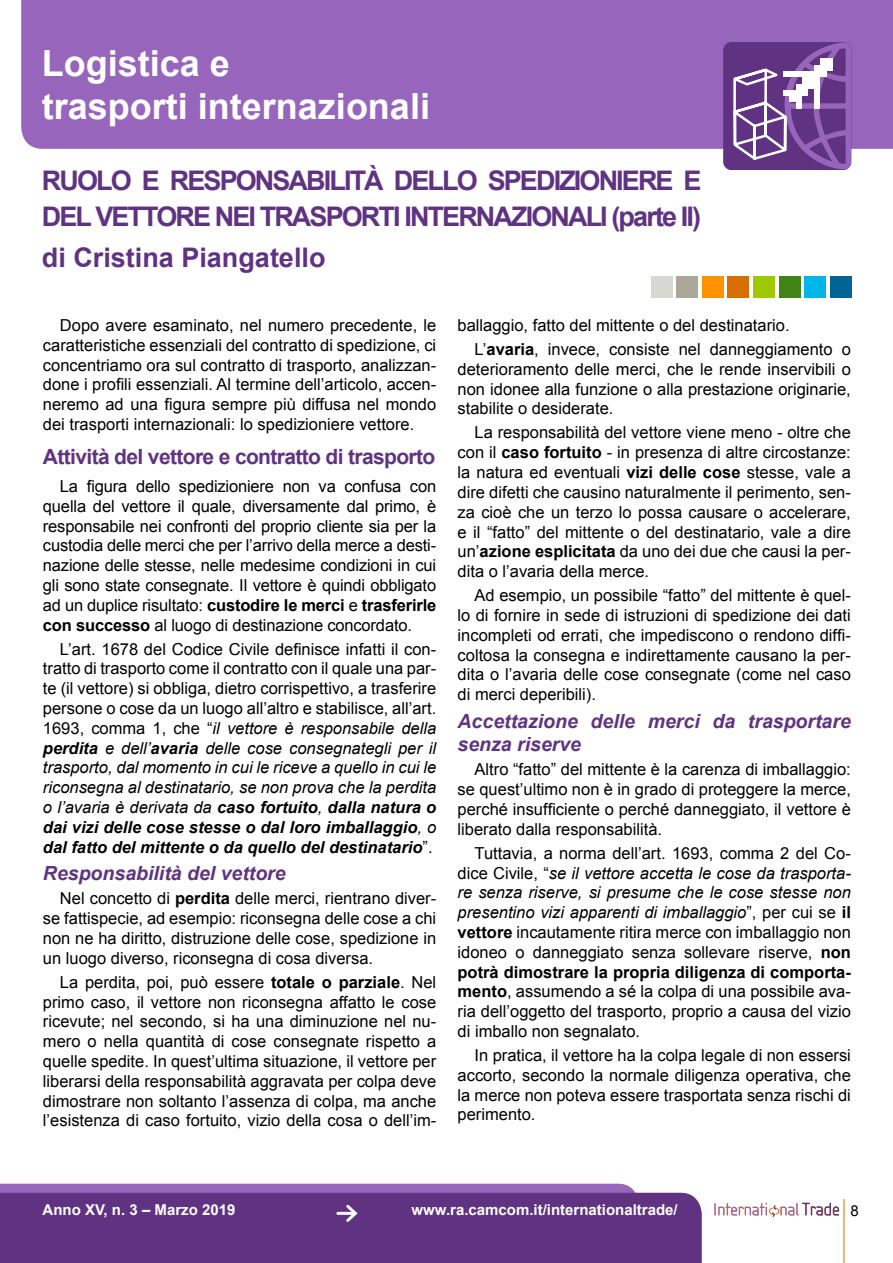
<style>
.page{position:relative;width:893px;height:1263px;background:#fff}
.page>*{position:absolute;margin:0;border:0;box-sizing:border-box;transform-origin:0 0}
.t1{font:700 36px/43.2px "Arial";color:#fff}
.t2{font:700 27px/36px "Arial";letter-spacing:-.07em;color:#603282}
.t3{font:700 27px "Arial";color:#603282}
.t4{font:700 21px "Arial";letter-spacing:-.03em;color:#603282}
.t5{font:italic 700 19.5px/23.4px "Arial";color:#603282}
.t6{font:16.5px/19.8px "Arial";color:#000;text-align:justify}
.t7{font:700 15px "Arial";color:#fff}
.t8{font:15px "Arial";color:#000}
.s1{font-weight:700}
.s2{font-style:italic}
.s3{font-weight:700;font-style:italic}
</style>
<div class="page">
<div style="left:21px;top:0;width:872px;height:149px;background:#9765bb"></div>
<div style="left:723px;top:42px;width:128px;height:128px;background:#5f3282;border-radius:8px"></div>
<svg style="left:731px;top:42px;width:120px;height:128px"></svg>
<div style="left:783px;top:71px;width:44px;height:6px;background:#fff"></div>
<div style="left:814px;top:65px;width:6px;height:44px;background:#fff"></div>
<div style="left:820px;top:59px;width:13px;height:12px;background:#fff"></div>
<div style="left:802px;top:75px;width:14px;height:14px;background:#fff"></div>
<div style="left:796px;top:84px;width:12px;height:12px;background:#fff"></div>
<div style="left:789px;top:90px;width:12px;height:12px;background:#fff"></div>
<div style="left:783px;top:90px;width:18px;height:6px;background:#fff"></div>
<div style="left:796px;top:90px;width:5px;height:18px;background:#fff"></div>
<div style="left:830px;top:276px;width:21px;height:22px;background:#006494"></div>
<div style="left:804px;top:276px;width:22px;height:22px;background:#00b6e9"></div>
<div style="left:779px;top:276px;width:21px;height:22px;background:#408316"></div>
<div style="left:753px;top:276px;width:22px;height:22px;background:#9ec900"></div>
<div style="left:728px;top:276px;width:21px;height:22px;background:#d66e00"></div>
<div style="left:702px;top:276px;width:22px;height:22px;background:#ff9200"></div>
<div style="left:677px;top:276px;width:21px;height:22px;background:#ada797"></div>
<div style="left:651px;top:276px;width:22px;height:22px;background:#d8d8d3"></div>
<hr style="left:844px;top:1199px;width:1px;height:64px;background:#d66e00">
<svg style="left:714px;top:1203px;width:125px;height:14px"></svg>
<svg style="left:0;top:1184px;width:639px;height:9px;background:#9765ba"></svg>
<div style="left:0;top:1193px;width:702px;height:70px;background:#603282"></div>
<hr style="left:338px;top:1212px;width:17px;height:3px;background:#fff">
<svg style="left:343px;top:1202px;width:17px;height:23px"></svg>
<h1 class="t1" style="left:42px;top:43px;width:390px">Logistica e<br>trasporti internazionali</h1>
<h2 class="t2" style="left:42px;top:163px;width:661px">RUOLO E RESPONSABILITÀ DELLO SPEDIZIONIERE E<br>DEL VETTORE NEI TRASPORTI INTERNAZIONALI (parte II)</h2>
<h2 class="t3" style="left:42px;top:239px;width:285px">di Cristina Piangatello</h2>
<p class="t6" style="left:43px;top:315px;width:395px;text-indent:17px">Dopo avere esaminato, nel numero precedente, le caratteristiche essenziali del contratto di spedizione, ci concentriamo ora sul contratto di trasporto, analizzan&shy;done i profili essenziali. Al termine dell’articolo, accen&shy;neremo ad una figura sempre più diffusa nel mondo dei trasporti internazionali: lo spedizioniere vettore.</p>
<p class="t4" style="left:43px;top:442px;width:394px">Attività del vettore e contratto di trasporto</p>
<p class="t6" style="left:43px;top:476px;width:395px;text-indent:17px">La figura dello spedizioniere non va confusa con quella del vettore il quale, diversamente dal primo, è responsabile nei confronti del proprio cliente sia per la custodia delle merci che per l’arrivo della merce a desti&shy;nazione delle stesse, nelle medesime condizioni in cui gli sono state consegnate. Il vettore è quindi obbligato ad un duplice risultato: <span class="s1">custodire le merci</span> e <span class="s1">trasferirle con successo</span> al luogo di destinazione concordato.</p>
<p class="t6" style="left:43px;top:639px;width:395px;text-indent:17px">L’art. 1678 del Codice Civile definisce infatti il con&shy;tratto di trasporto come il contratto con il quale una par&shy;te (il vettore) si obbliga, dietro corrispettivo, a trasferire persone o cose da un luogo all’altro e stabilisce, all’art.<br>1693, comma 1, che “<span class="s2">il vettore è responsabile della </span><span class="s3">perdita</span> <span class="s2">e dell’</span><span class="s3">avaria</span> <span class="s2">delle cose consegnategli per il trasporto, dal momento in cui le riceve a quello in cui le riconsegna al destinatario, se non prova che la perdita o l’avaria è derivata da</span> <span class="s3">caso fortuito</span><span class="s2">,</span> <span class="s3">dalla natura o dai vizi delle cose stesse o dal loro imballaggio</span><span class="s2">, o </span><span class="s3">dal fatto del mittente o da quello del destinatario</span>”.</p>
<p class="t5" style="left:43px;top:862px;width:244px">Responsabilità del vettore</p>
<p class="t6" style="left:43px;top:889px;width:395px;text-indent:17px">Nel concetto di <span class="s1">perdita</span> delle merci, rientrano diver&shy;se fattispecie, ad esempio: riconsegna delle cose a chi non ne ha diritto, distruzione delle cose, spedizione in un luogo diverso, riconsegna di cosa diversa.</p>
<p class="t6" style="left:43px;top:972px;width:395px;text-indent:17px">La perdita, poi, può essere <span class="s1">totale o parziale</span>. Nel primo caso, il vettore non riconsegna affatto le cose ricevute; nel secondo, si ha una diminuzione nel nu&shy;mero o nella quantità di cose consegnate rispetto a quelle spedite. In quest’ultima situazione, il vettore per liberarsi della responsabilità aggravata per colpa deve dimostrare non soltanto l’assenza di colpa, ma anche l’esistenza di caso fortuito, vizio della cosa o dell’im-</p>
<p class="t6" style="left:475px;top:313px;width:378px;line-height:24px;text-indent:-17px">ballaggio, fatto del mittente o del destinatario.<br>L’<span class="s1">avaria</span>, invece, consiste nel danneggiamento o</p>
<p class="t6" style="left:458px;top:359px;width:395px">deterioramento delle merci, che le rende inservibili o non idonee alla funzione o alla prestazione originarie, stabilite o desiderate.</p>
<p class="t6" style="left:458px;top:423px;width:395px;text-indent:17px">La responsabilità del vettore viene meno - oltre che con il <span class="s1">caso fortuito</span> - in presenza di altre circostanze: la natura ed eventuali <span class="s1">vizi delle cose</span> stesse, vale a dire difetti che causino naturalmente il perimento, sen&shy;za cioè che un terzo lo possa causare o accelerare, e il “fatto” del mittente o del destinatario, vale a dire un’<span class="s1">azione esplicitata</span> da uno dei due che causi la per&shy;dita o l’avaria della merce.</p>
<p class="t6" style="left:458px;top:586px;width:395px;text-indent:17px">Ad esempio, un possibile “fatto” del mittente è quel&shy;lo di fornire in sede di istruzioni di spedizione dei dati incompleti od errati, che impediscono o rendono diffi&shy;coltosa la consegna e indirettamente causano la per&shy;dita o l’avaria delle cose consegnate (come nel caso di merci deperibili).</p>
<p class="t5" style="left:458px;top:710px;width:395px">Accettazione delle merci da trasportare senza riserve</p>
<p class="t6" style="left:458px;top:760px;width:395px;text-indent:17px">Altro “fatto” del mittente è la carenza di imballaggio: se quest’ultimo non è in grado di proteggere la merce, perché insufficiente o perché danneggiato, il vettore è liberato dalla responsabilità.</p>
<p class="t6" style="left:458px;top:843px;width:395px;text-indent:17px">Tuttavia, a norma dell’art. 1693, comma 2 del Co&shy;dice Civile, “<span class="s2">se il vettore accetta le cose da trasporta&shy;re senza riserve, si presume che le cose stesse non presentino vizi apparenti di imballaggio</span>”, per cui se <span class="s1">il vettore</span> incautamente ritira merce con imballaggio non idoneo o danneggiato senza sollevare riserve, <span class="s1">non potrà dimostrare la propria diligenza di comporta&shy;mento</span>, assumendo a sé la colpa di una possibile ava&shy;ria dell’oggetto del trasporto, proprio a causa del vizio di imballo non segnalato.</p>
<p class="t6" style="left:458px;top:1045px;width:395px;text-indent:17px">In pratica, il vettore ha la colpa legale di non essersi accorto, secondo la normale diligenza operativa, che la merce non poteva essere trasportata senza rischi di perimento.</p>
<p class="t7" style="left:43px;top:1200px;width:194px">Anno XV, n. 3 – Marzo 2019</p>
<p class="t7" style="left:412px;top:1200px;width:268px">www.ra.camcom.it/internationaltrade/</p>
<p class="t8" style="left:850px;top:1200px;width:10px">8</p>
</div>
